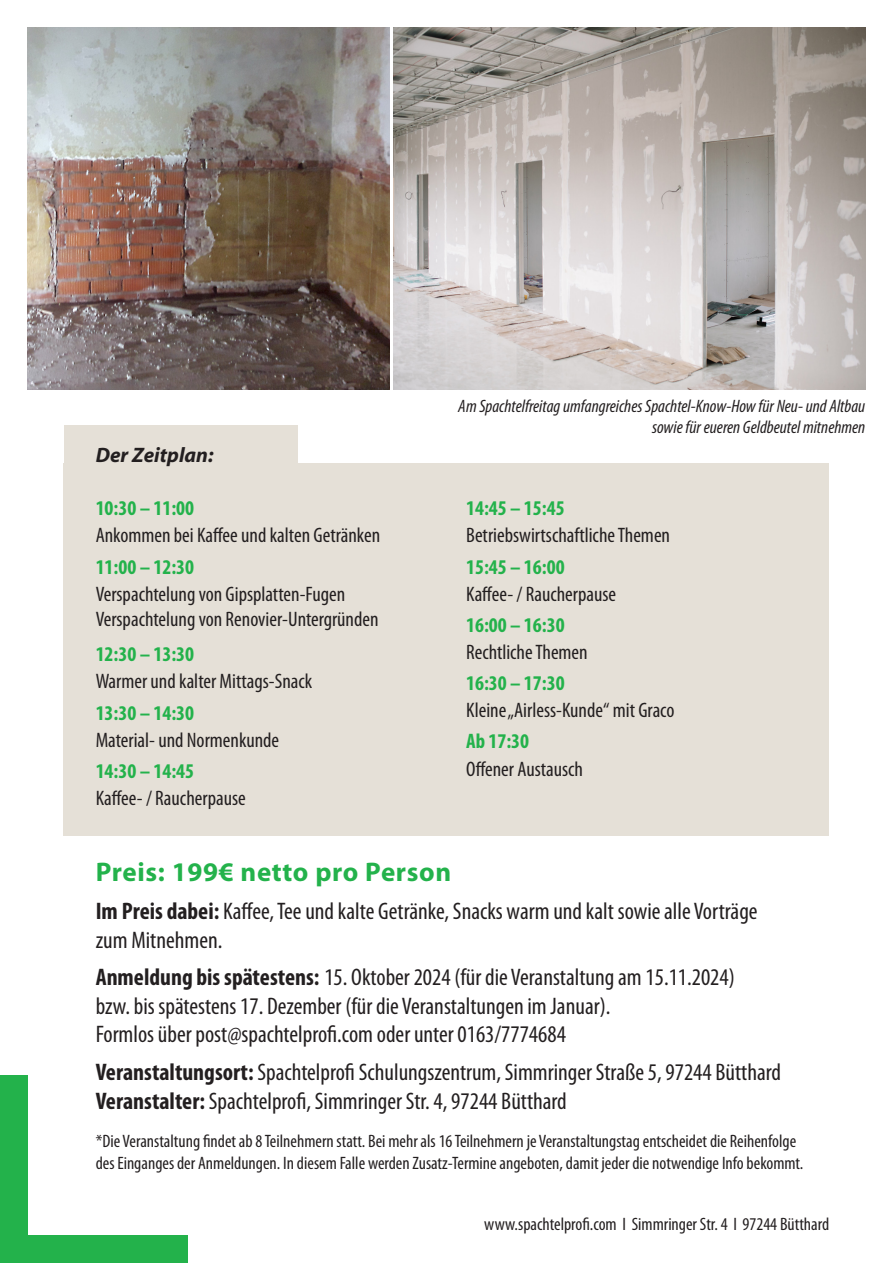
<style>
.page{position:relative;width:893px;height:1263px;background:#fff}
.page>*{position:absolute;margin:0;border:0;box-sizing:border-box;transform-origin:0 0}
.t1{font:700 27px "Myriad Pro";letter-spacing:.025em;color:#23b24b}
.t2{font:condensed 24px/28.8px "Myriad Pro";color:#231f20}
.t3{font:condensed 21px/25.2px "Myriad Pro";color:#231f20}
.t4{font:700 condensed 21px "Myriad Pro";color:#23b24b}
.t5{font:italic 700 21px "Myriad";color:#231f20}
.t6{font:condensed 18px/21.6px "Myriad Pro";color:#231f20}
.t7{font:italic condensed 18px/21.6px "Myriad Pro";color:#231f20;text-align:right}
.s1{font-weight:700}
</style>
<div class="page">
<div style="left:0;top:1076px;width:28px;height:187px;background:#23b24b"></div>
<div style="left:0;top:1235px;width:187px;height:28px;background:#23b24b"></div>
<img style="left:28px;top:28px;width:361px;height:361px">
<div style="left:64px;top:463px;width:765px;height:373px;background:#e5e0d7"></div>
<div style="left:64px;top:425px;width:234px;height:53px;background:#e5e0d7"></div>
<img style="left:393px;top:28px;width:472px;height:361px">
<p class="t5" style="left:96px;top:444px;width:119px">Der Zeitplan:</p>
<p class="t4" style="left:96px;top:495px;width:100px">10:30 – 11:00</p>
<p class="t3" style="left:96px;top:523px;width:286px">Ankommen bei Kaffee und kalten Getränken</p>
<p class="t4" style="left:96px;top:553px;width:100px">11:00 – 12:30</p>
<p class="t3" style="left:96px;top:581px;width:284px">Verspachtelung von Gipsplatten-Fugen<br>Verspachtelung von Renovier-Untergründen</p>
<p class="t4" style="left:96px;top:641px;width:100px">12:30 – 13:30</p>
<p class="t3" style="left:96px;top:669px;width:218px">Warmer und kalter Mittags-Snack</p>
<p class="t4" style="left:96px;top:700px;width:100px">13:30 – 14:30</p>
<p class="t3" style="left:96px;top:727px;width:185px">Material- und Normenkunde</p>
<p class="t4" style="left:96px;top:758px;width:100px">14:30 – 14:45</p>
<p class="t3" style="left:96px;top:785px;width:152px">Kaffee- / Raucherpause</p>
<p class="t7" style="left:458px;top:395px;width:409px">Am Spachtelfreitag umfangreiches Spachtel-Know-How für Neu- und Altbau sowie für eueren Geldbeutel mitnehmen</p>
<p class="t4" style="left:466px;top:495px;width:100px">14:45 – 15:45</p>
<p class="t3" style="left:466px;top:523px;width:205px">Betriebswirtschaftliche Themen</p>
<p class="t4" style="left:466px;top:554px;width:100px">15:45 – 16:00</p>
<p class="t3" style="left:466px;top:581px;width:152px">Kaffee- / Raucherpause</p>
<p class="t4" style="left:466px;top:612px;width:100px">16:00 – 16:30</p>
<p class="t3" style="left:466px;top:639px;width:123px">Rechtliche Themen</p>
<p class="t4" style="left:466px;top:670px;width:100px">16:30 – 17:30</p>
<p class="t3" style="left:466px;top:697px;width:210px">Kleine „Airless-Kunde“ mit Graco</p>
<p class="t4" style="left:466px;top:728px;width:65px">Ab 17:30</p>
<p class="t3" style="left:466px;top:756px;width:118px">Offener Austausch</p>
<p class="t1" style="left:96px;top:855px;width:357px">Preis: 199€ netto pro Person</p>
<p class="t2" style="left:96px;top:896px;width:663px"><span class="s1">Im Preis dabei:</span> Kaffee, Tee und kalte Getränke, Snacks warm und kalt sowie alle Vorträge zum Mitnehmen.</p>
<p class="t2" style="left:96px;top:962px;width:641px"><span class="s1">Anmeldung bis spätestens:</span> 15. Oktober 2024 (für die Veranstaltung am 15.11.2024) bzw. bis spätestens 17. Dezember (für die Veranstaltungen im Januar).<br>Formlos über post@spachtelprofi.com oder unter 0163/7774684</p>
<p class="t2" style="left:96px;top:1057px;width:687px"><span class="s1">Veranstaltungsort:</span> Spachtelprofi Schulungszentrum, Simmringer Straße 5, 97244 Bütthard<br><span class="s1">Veranstalter:</span> Spachtelprofi, Simmringer Str. 4, 97244 Bütthard</p>
<p class="t6" style="left:96px;top:1130px;width:709px">*Die Veranstaltung findet ab 8 Teilnehmern statt. Bei mehr als 16 Teilnehmern je Veranstaltungstag entscheidet die Reihenfolge des Einganges der Anmeldungen. In diesem Falle werden Zusatz-Termine angeboten, damit jeder die notwendige Info bekommt.</p>
<p class="t6" style="left:484px;top:1213px;width:347px">www.spachtelprofi.com I Simmringer Str. 4 I 97244 Bütthard</p>
</div>
